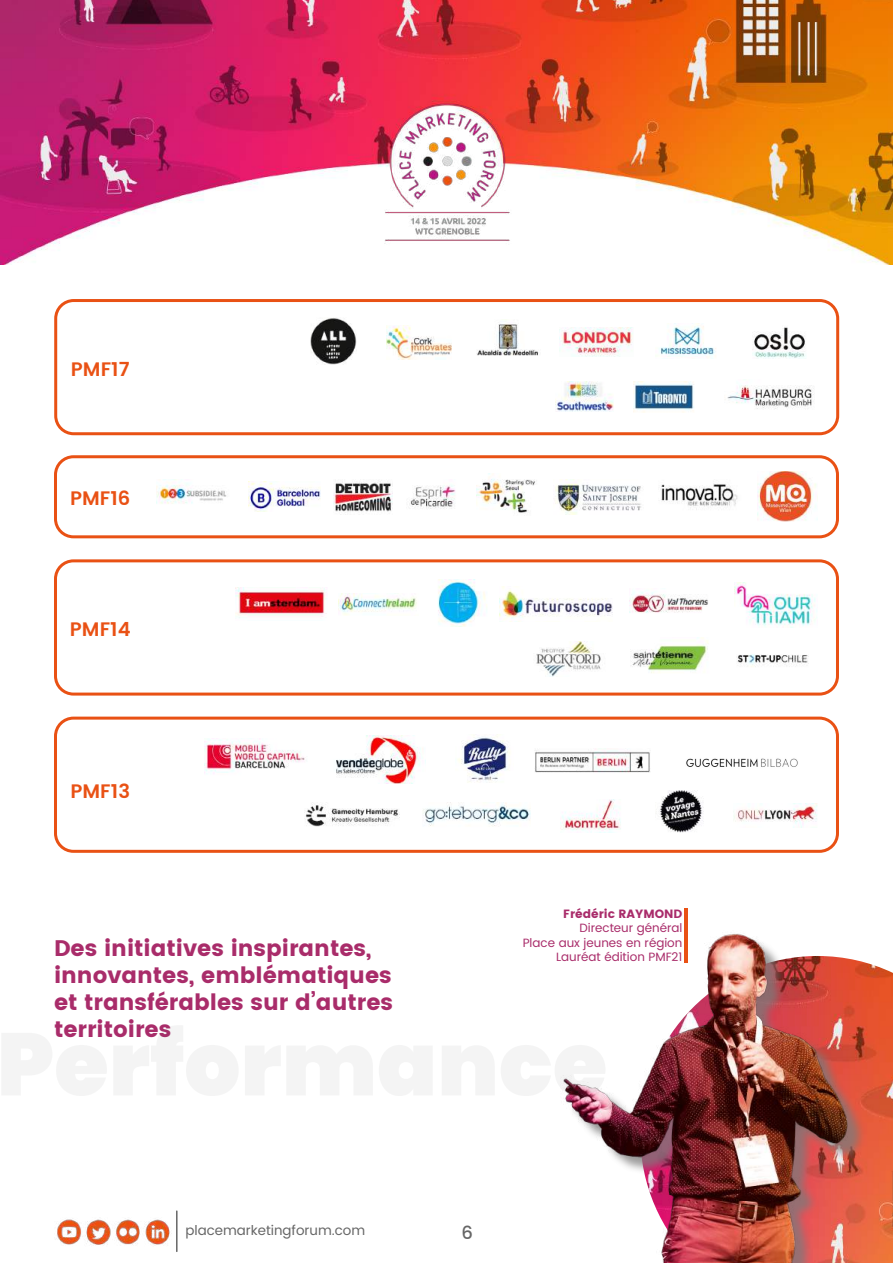
<style>
.page{position:relative;width:893px;height:1263px;background:#fff}
.page>*{position:absolute;margin:0;border:0;box-sizing:border-box;transform-origin:0 0}
.t1{font:22.5px/27px "Poppins";color:#a92c6a}
.t2{font:600 19.5px "Poppins";color:#e95114}
.t3{font:500 18px "Poppins";color:#666}
.t4{font:13.5px "Poppins";color:#666}
.t5{font:12px/14.4px "Poppins";color:#a92c6a;text-align:right}
.t6{font:12px "Poppins";color:#a92c6a}
</style>
<div class="page">
<img style="left:57px;top:1219px;width:113px;height:26px">
<hr style="left:176px;top:1211px;width:2px;height:40px;background:#666">
<img style="left:0;top:0;width:893px;height:265px">
<img style="left:331px;top:90px;width:227px;height:175px">
<img style="left:869px;top:963px;width:24px;height:300px">
<img style="left:563px;top:908px;width:306px;height:355px">
<img style="left:311px;top:318px;width:46px;height:46px">
<img style="left:386px;top:325px;width:65px;height:34px">
<img style="left:477px;top:319px;width:62px;height:37px">
<img style="left:560px;top:327px;width:73px;height:29px">
<img style="left:659px;top:323px;width:57px;height:34px">
<img style="left:752px;top:327px;width:54px;height:31px">
<img style="left:556px;top:382px;width:58px;height:29px">
<img style="left:633px;top:381px;width:61px;height:31px">
<img style="left:727px;top:385px;width:87px;height:24px">
<img style="left:156px;top:479px;width:71px;height:25px">
<img style="left:248px;top:482px;width:72px;height:29px">
<img style="left:333px;top:480px;width:59px;height:32px">
<img style="left:409px;top:485px;width:47px;height:24px">
<img style="left:477px;top:474px;width:58px;height:39px">
<img style="left:555px;top:480px;width:86px;height:34px">
<img style="left:661px;top:484px;width:77px;height:26px">
<img style="left:758px;top:472px;width:58px;height:50px">
<img style="left:236px;top:588px;width:91px;height:30px">
<img style="left:339px;top:594px;width:78px;height:21px">
<img style="left:438px;top:580px;width:49px;height:46px">
<img style="left:499px;top:586px;width:113px;height:34px">
<img style="left:629px;top:592px;width:79px;height:21px">
<img style="left:734px;top:582px;width:83px;height:45px">
<img style="left:536px;top:641px;width:65px;height:35px">
<img style="left:632px;top:637px;width:76px;height:36px">
<img style="left:737px;top:654px;width:72px;height:13px">
<img style="left:204px;top:738px;width:101px;height:36px">
<img style="left:336px;top:735px;width:85px;height:48px">
<img style="left:458px;top:736px;width:52px;height:47px">
<img style="left:535px;top:748px;width:116px;height:25px">
<img style="left:686px;top:758px;width:112px;height:9px">
<img style="left:305px;top:802px;width:95px;height:25px">
<img style="left:423px;top:802px;width:107px;height:24px">
<img style="left:561px;top:800px;width:60px;height:33px">
<img style="left:660px;top:790px;width:44px;height:43px">
<img style="left:733px;top:804px;width:84px;height:23px">
<div style="left:54px;top:299px;width:785px;height:136px;border:3px solid #e95114;border-radius:18px"></div>
<div style="left:54px;top:455px;width:785px;height:83px;border:3px solid #e95114;border-radius:18px"></div>
<div style="left:54px;top:559px;width:785px;height:136px;border:3px solid #e95114;border-radius:18px"></div>
<div style="left:54px;top:717px;width:785px;height:136px;border:3px solid #e95114;border-radius:18px"></div>
<hr style="left:685px;top:909px;width:3px;height:54px;background:#e95114">
<p class="t2" style="left:71px;top:354px;width:60px">PMF17</p>
<p class="t2" style="left:70px;top:483px;width:62px">PMF16</p>
<p class="t2" style="left:70px;top:614px;width:62px">PMF14</p>
<p class="t2" style="left:71px;top:776px;width:61px">PMF13</p>
<p class="t1" style="left:54px;top:934px;width:341px">Des initiatives inspirantes, innovantes, emblématiques et transférables sur d’autres territoires</p>
<p class="t6" style="left:563px;top:906px;width:121px">Frédéric RAYMOND</p>
<p class="t5" style="left:523px;top:921px;width:161px">Directeur général<br>Place aux jeunes en région<br>Lauréat édition PMF21</p>
<p class="t4" style="left:185px;top:1220px;width:181px">placemarketingforum.com</p>
<p class="t3" style="left:461px;top:1219px;width:13px">6</p>
</div>
